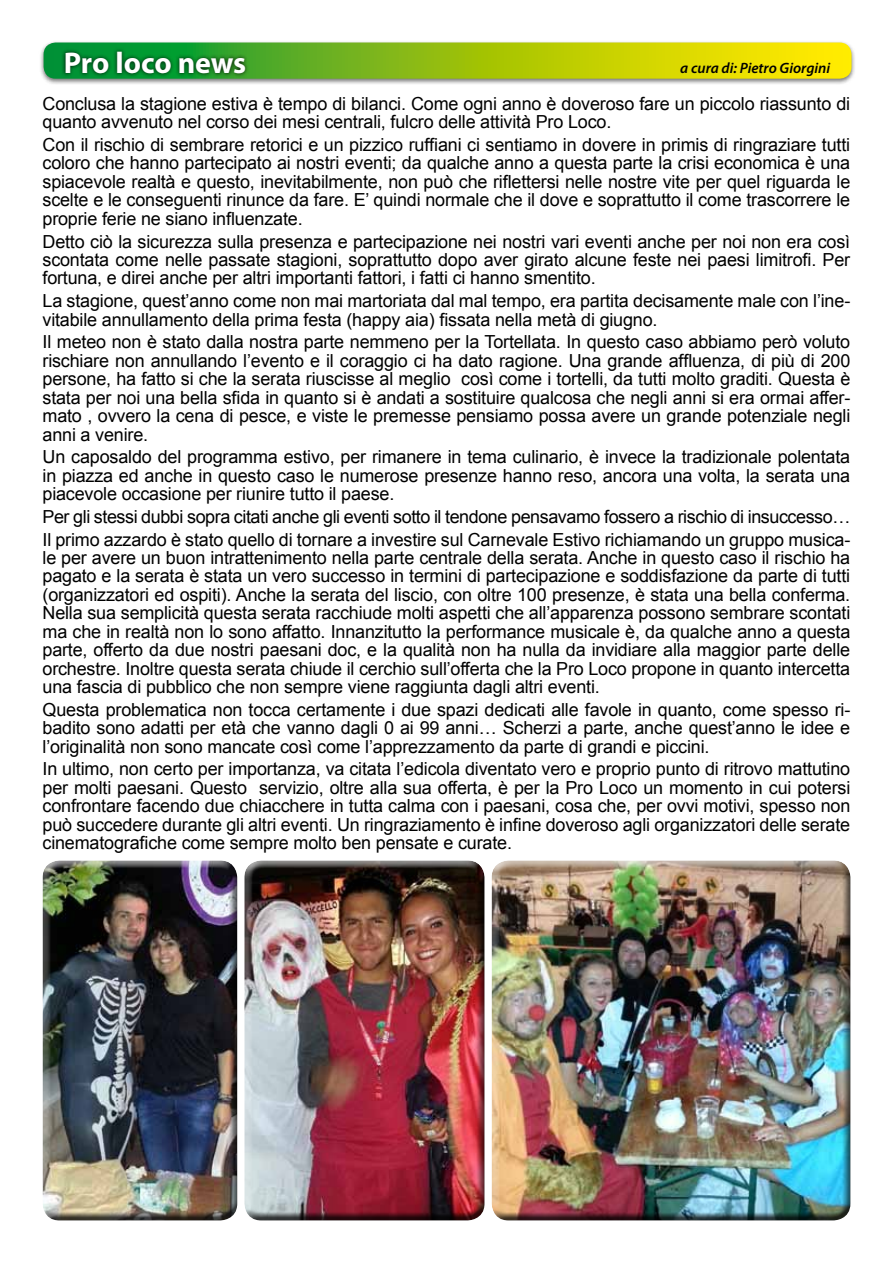
<style>
.page{position:relative;width:893px;height:1263px;background:#fff}
.page>*{position:absolute;margin:0;border:0;box-sizing:border-box;transform-origin:0 0}
.t1{font:700 30px "Myriad Pro";letter-spacing:-.005em;color:#fff}
.t2{font:18px/18.5px "Arial";letter-spacing:-.01em;color:#000;text-align:justify}
.t3{font:italic 600 15px "Myriad Pro";color:#000}
</style>
<div class="page">
<div style="left:39px;top:40px;width:817px;height:45px;background:#000;opacity:.55"></div>
<svg style="left:44px;top:43px;width:807px;height:36px;background:#a5c50f"></svg>
<div style="left:61px;top:47px;width:189px;height:30px;background:#000;opacity:.85"></div>
<div style="left:42px;top:864px;width:196px;height:358px;background:#000;opacity:.75"></div>
<div style="left:491px;top:864px;width:360px;height:358px;background:#000;opacity:.75"></div>
<div style="left:243px;top:864px;width:242px;height:358px;background:#000;opacity:.75"></div>
<h1 class="t1" style="left:64px;top:43px;width:184px">Pro loco news</h1>
<p class="t3" style="left:680px;top:58px;width:152px">a cura di: Pietro Giorgini</p>
<p class="t2" style="left:43px;top:94px;width:809px">Conclusa la stagione estiva è tempo di bilanci. Come ogni anno è doveroso fare un piccolo riassunto di quanto avvenuto nel corso dei mesi centrali, fulcro delle attività Pro Loco.</p>
<p class="t2" style="left:43px;top:136px;width:809px">Con il rischio di sembrare retorici e un pizzico ruffiani ci sentiamo in dovere in primis di ringraziare tutti coloro che hanno partecipato ai nostri eventi; da qualche anno a questa parte la crisi economica è una spiacevole realtà e questo, inevitabilmente, non può che riflettersi nelle nostre vite per quel riguarda le scelte e le conseguenti rinunce da fare. E’ quindi normale che il dove e soprattutto il come trascorrere le proprie ferie ne siano influenzate.</p>
<p class="t2" style="left:43px;top:232px;width:809px">Detto ciò la sicurezza sulla presenza e partecipazione nei nostri vari eventi anche per noi non era così scontata come nelle passate stagioni, soprattutto dopo aver girato alcune feste nei paesi limitrofi. Per fortuna, e direi anche per altri importanti fattori, i fatti ci hanno smentito.</p>
<p class="t2" style="left:43px;top:292px;width:809px">La stagione, quest’anno come non mai martoriata dal mal tempo, era partita decisamente male con l’ine&shy;vitabile annullamento della prima festa (happy aia) fissata nella metà di giugno.</p>
<p class="t2" style="left:43px;top:333px;width:809px">Il meteo non è stato dalla nostra parte nemmeno per la Tortellata. In questo caso abbiamo però voluto rischiare non annullando l’evento e il coraggio ci ha dato ragione. Una grande affluenza, di più di 200 persone, ha fatto si che la serata riuscisse al meglio così come i tortelli, da tutti molto graditi. Questa è stata per noi una bella sfida in quanto si è andati a sostituire qualcosa che negli anni si era ormai affer&shy;mato , ovvero la cena di pesce, e viste le premesse pensiamo possa avere un grande potenziale negli anni a venire.</p>
<p class="t2" style="left:43px;top:448px;width:809px">Un caposaldo del programma estivo, per rimanere in tema culinario, è invece la tradizionale polentata in piazza ed anche in questo caso le numerose presenze hanno reso, ancora una volta, la serata una piacevole occasione per riunire tutto il paese.</p>
<p class="t2" style="left:43px;top:505px;width:809px;line-height:22.6px">Per gli stessi dubbi sopra citati anche gli eventi sotto il tendone pensavamo fossero a rischio di insuccesso…<br>Il primo azzardo è stato quello di tornare a investire sul Carnevale Estivo richiamando un gruppo musica-</p>
<p class="t2" style="left:43px;top:549px;width:809px">le per avere un buon intrattenimento nella parte centrale della serata. Anche in questo caso il rischio ha pagato e la serata è stata un vero successo in termini di partecipazione e soddisfazione da parte di tutti (organizzatori ed ospiti). Anche la serata del liscio, con oltre 100 presenze, è stata una bella conferma.<br>Nella sua semplicità questa serata racchiude molti aspetti che all’apparenza possono sembrare scontati ma che in realtà non lo sono affatto. Innanzitutto la performance musicale è, da qualche anno a questa parte, offerto da due nostri paesani doc, e la qualità non ha nulla da invidiare alla maggior parte delle orchestre. Inoltre questa serata chiude il cerchio sull’offerta che la Pro Loco propone in quanto intercetta una fascia di pubblico che non sempre viene raggiunta dagli altri eventi.</p>
<p class="t2" style="left:43px;top:700px;width:809px">Questa problematica non tocca certamente i due spazi dedicati alle favole in quanto, come spesso ri&shy;badito sono adatti per età che vanno dagli 0 ai 99 anni… Scherzi a parte, anche quest’anno le idee e l’originalità non sono mancate così come l’apprezzamento da parte di grandi e piccini.</p>
<p class="t2" style="left:43px;top:760px;width:809px">In ultimo, non certo per importanza, va citata l’edicola diventato vero e proprio punto di ritrovo mattutino per molti paesani. Questo servizio, oltre alla sua offerta, è per la Pro Loco un momento in cui potersi confrontare facendo due chiacchere in tutta calma con i paesani, cosa che, per ovvi motivi, spesso non può succedere durante gli altri eventi. Un ringraziamento è infine doveroso agli organizzatori delle serate cinematografiche come sempre molto ben pensate e curate.</p>
</div>
